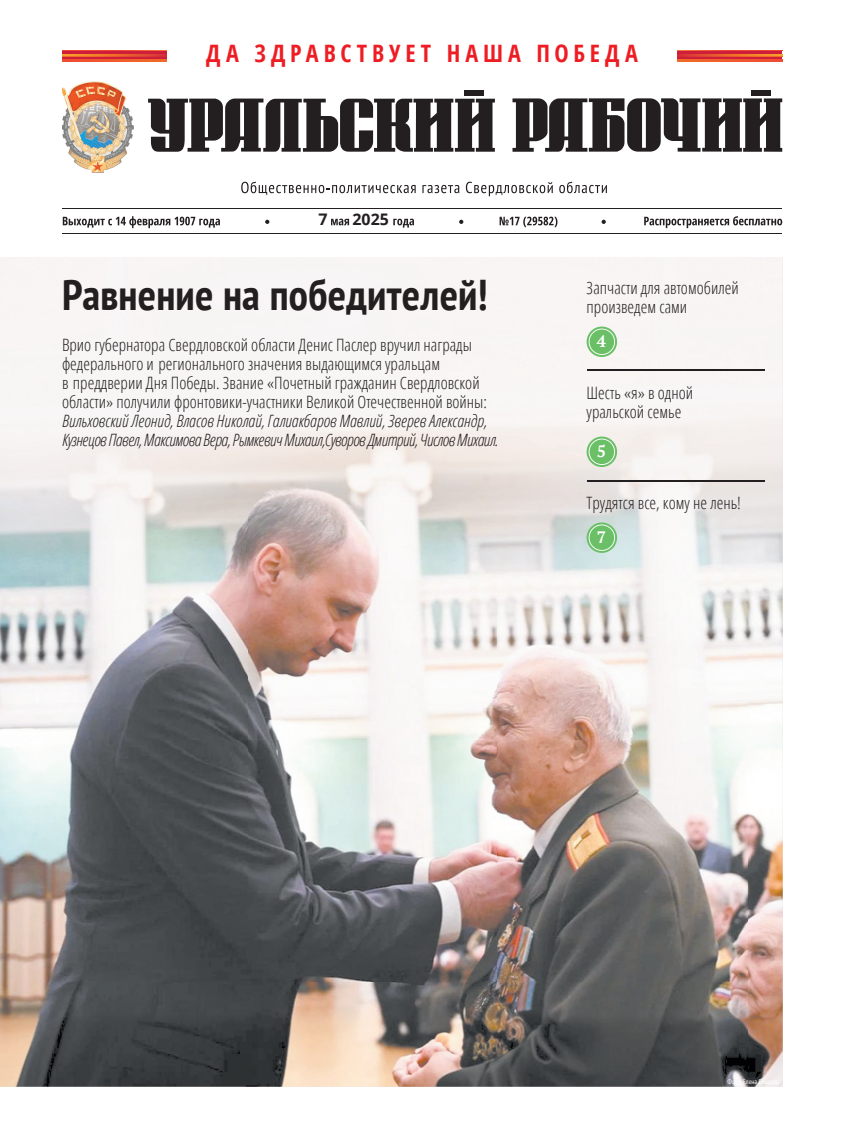
<style>
.page{position:relative;width:845px;height:1134px;background:#fff}
.page>*{position:absolute;margin:0;border:0;box-sizing:border-box;transform-origin:0 0}
.t1{font:700 condensed 43px "PT Sans";letter-spacing:.005em;color:#231f20}
.t2{font:700 condensed 24px "Open Sans";letter-spacing:.205em;color:#ee1d23}
.t3{font:300 condensed 17px/19px "Open Sans";color:#231f20}
.t4{font:italic 300 condensed 17px/19px "Open Sans";color:#231f20}
.t5{font:700 16.5px "PT Serif";color:#fff}
.t6{font:700 15.9px "Open Sans";color:#231f20}
</style>
<div class="page">
<hr style="left:62px;top:233px;width:720px;height:1px;background:#231f20">
<hr style="left:62px;top:208px;width:720px;height:1px;background:#231f20">
<svg style="left:241px;top:181px;width:175px;height:14px"></svg>
<svg style="left:422px;top:185px;width:37px;height:8px"></svg>
<svg style="left:466px;top:182px;width:87px;height:14px"></svg>
<svg style="left:559px;top:181px;width:48px;height:12px"></svg>
<svg style="left:331px;top:219px;width:18px;height:6px"></svg>
<svg style="left:393px;top:219px;width:21px;height:9px"></svg>
<svg style="left:63px;top:216px;width:157px;height:12px"></svg>
<svg style="left:499px;top:217px;width:58px;height:10px"></svg>
<svg style="left:644px;top:216px;width:138px;height:12px"></svg>
<svg style="left:265px;top:220px;width:4px;height:4px"></svg>
<svg style="left:459px;top:220px;width:4px;height:4px"></svg>
<svg style="left:601px;top:220px;width:5px;height:4px"></svg>
<img style="left:0;top:257px;width:782px;height:829px">
<svg style="left:586px;top:522px;width:31px;height:31px"></svg>
<svg style="left:588px;top:524px;width:27px;height:27px"></svg>
<svg style="left:586px;top:437px;width:31px;height:30px"></svg>
<svg style="left:588px;top:439px;width:27px;height:26px"></svg>
<hr style="left:586px;top:481px;width:178px;height:1px;background:#231f20">
<svg style="left:586px;top:326px;width:31px;height:31px"></svg>
<svg style="left:588px;top:329px;width:27px;height:26px"></svg>
<hr style="left:586px;top:370px;width:178px;height:1px;background:#231f20">
<svg style="left:62px;top:51px;width:105px;height:4px"></svg>
<svg style="left:62px;top:61px;width:105px;height:1px"></svg>
<svg style="left:62px;top:59px;width:105px;height:2px"></svg>
<svg style="left:62px;top:55px;width:105px;height:1px"></svg>
<hr style="left:62px;top:57px;width:105px;height:2px;background:#cf1e3a">
<svg style="left:62px;top:56px;width:105px;height:1px"></svg>
<svg style="left:62px;top:50px;width:105px;height:1px"></svg>
<svg style="left:677px;top:51px;width:105px;height:4px"></svg>
<svg style="left:677px;top:61px;width:105px;height:1px"></svg>
<svg style="left:677px;top:59px;width:105px;height:2px"></svg>
<svg style="left:677px;top:55px;width:105px;height:1px"></svg>
<hr style="left:677px;top:57px;width:105px;height:2px;background:#cf1e3a">
<svg style="left:677px;top:56px;width:105px;height:1px"></svg>
<svg style="left:677px;top:50px;width:105px;height:1px"></svg>
<svg style="left:148px;top:91px;width:347px;height:61px"></svg>
<svg style="left:512px;top:91px;width:270px;height:61px"></svg>
<img style="left:62px;top:82px;width:71px;height:91px">
<h2 class="t2" style="left:206px;top:36px;width:433px">ДА ЗДРАВСТВУЕТ НАША ПОБЕДА</h2>
<p class="t6" style="left:318px;top:208px;width:11px">7</p>
<p class="t6" style="left:352px;top:208px;width:38px">2025</p>
<h1 class="t1" style="left:62px;top:280px;width:427px">Равнение на победителей!</h1>
<p class="t3" style="left:62px;top:335px;width:426px">Врио губернатора Свердловской области Денис Паслер вручил награды федерального и регионального значения выдающимся уральцам<br>в преддверии Дня Победы. Звание «Почетный гражданин Свердловской области» получили фронтовики-участники Великой Отечественной войны:</p>
<p class="t4" style="left:62px;top:411px;width:437px">Вильховский Леонид, Власов Николай, Галиакбаров Мавлий, Зверев Александр,<br>КузнецовПавел, МаксимоваВера, РымкевичМихаил,Суворов Дмитрий, ЧисловМихаил.</p>
<p class="t3" style="left:586px;top:278px;width:154px">Запчасти для автомобилей произведем сами</p>
<p class="t5" style="left:597px;top:330px;width:11px">4</p>
<p class="t3" style="left:586px;top:383px;width:108px">Шесть «я» в одной уральской семье</p>
<p class="t5" style="left:597px;top:440px;width:11px">5</p>
<p class="t3" style="left:586px;top:492px;width:156px">Трудятся все, кому не лень!</p>
<p class="t5" style="left:597px;top:526px;width:11px">7</p>
</div>
